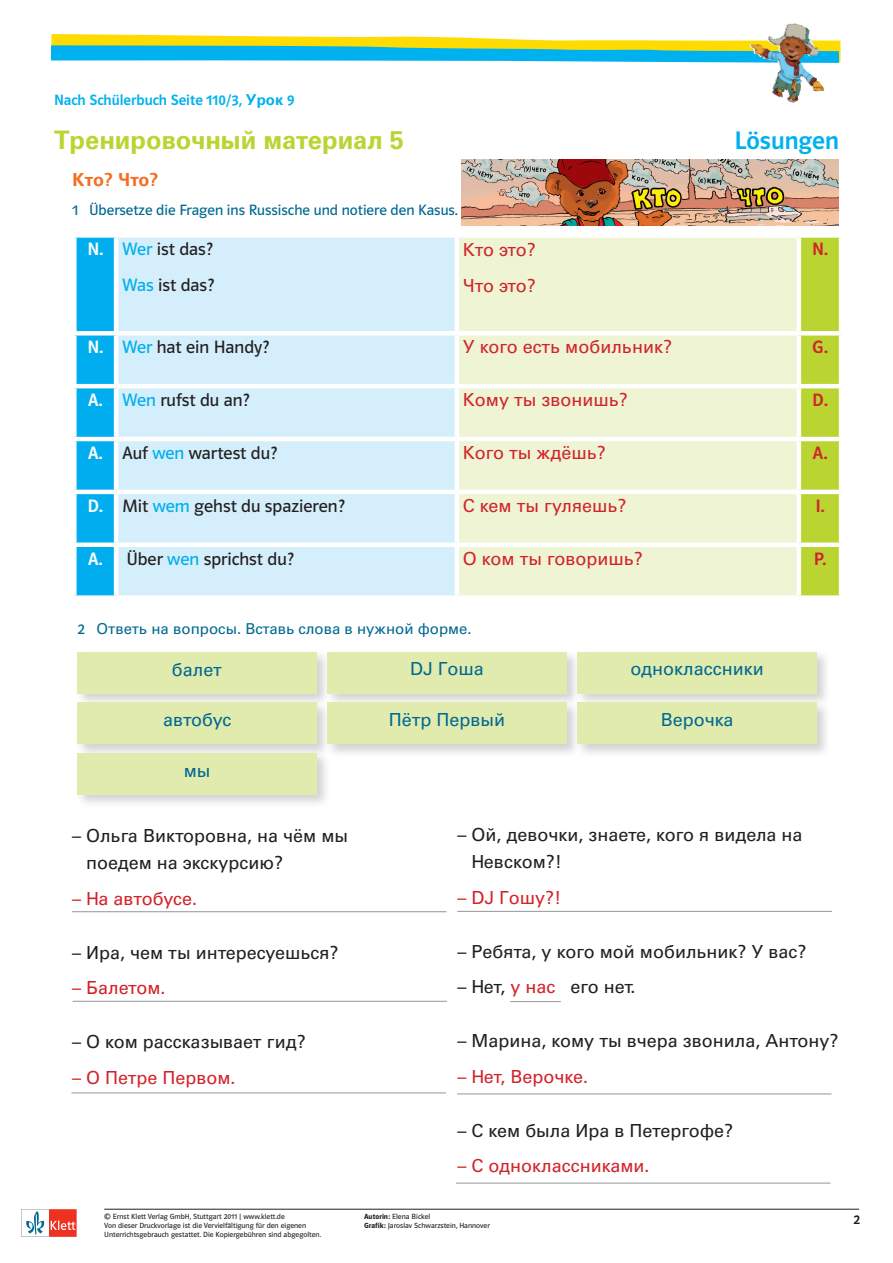
<style>
.page{position:relative;width:893px;height:1263px;background:#fff}
.page>*{position:absolute;margin:0;border:0;box-sizing:border-box;transform-origin:0 0}
.t1{font:700 25.5px "Univers Cyr";color:#bad432}
.t2{font:25.5px "Polo ST11 K Krftg";color:#00b1ef}
.t3{font:18px/27px "Univers Cyr";color:#231f20}
.t4{font:18px "Univers Cyr";color:#d1232a}
.t5{font:18px/36px "Polo ST11 K Buch";color:#231f20;text-align:right}
.t6{font:18px "Univers Cyr";color:#006991}
.t7{font:18px/36px "Univers Cyr";letter-spacing:-.03em;color:#d1232a}
.t8{font:18px "Polo ST11 K Krftg";color:#d1232a}
.t9{font:700 18px "Univers Cyr";letter-spacing:-.01em;color:#f36e21}
.t10{font:15px "Polo ST11 K Buch";color:#006991}
.t11{font:15px "Univers Cyr";color:#006991}
.t12{font:15px "Polo ST11 K Krftg";color:#00b1ef}
.t13{font:13.5px "Polo ST11 K Krftg";color:#231f20}
.t14{font:7.5px/8.9px "Polo ST11 K Buch";color:#231f20}
.s1{font-family:"Univers Cyr";font-weight:700}
.s2{font-family:"Polo ST11 K Krftg";color:#fff}
.s3{color:#00aeef}
.s4{font-family:"Polo ST11 K Buch"}
.s5{color:#d1232a}
.s6{font-family:"Polo ST11 K Hfett"}
</style>
<div class="page">
<hr style="left:104px;top:1209px;width:755px;height:1px;background:#231f20">
<svg style="left:21px;top:1209px;width:56px;height:28px"></svg>
<svg style="left:51px;top:34px;width:790px;height:29px"></svg>
<img style="left:750px;top:23px;width:44px;height:47px">
<img style="left:461px;top:159px;width:378px;height:67px">
<div style="left:75px;top:649px;width:256px;height:59px;background:#231f20;opacity:.2"></div>
<div style="left:77px;top:652px;width:239px;height:42px;background:#e1ebae"></div>
<div style="left:325px;top:649px;width:256px;height:59px;background:#231f20;opacity:.2"></div>
<div style="left:327px;top:652px;width:239px;height:42px;background:#e1ebae"></div>
<div style="left:575px;top:649px;width:256px;height:59px;background:#231f20;opacity:.2"></div>
<div style="left:577px;top:652px;width:239px;height:42px;background:#e1ebae"></div>
<div style="left:75px;top:700px;width:256px;height:58px;background:#231f20;opacity:.2"></div>
<div style="left:78px;top:702px;width:239px;height:42px;background:#e1ebae"></div>
<div style="left:325px;top:700px;width:256px;height:58px;background:#231f20;opacity:.2"></div>
<div style="left:328px;top:702px;width:239px;height:42px;background:#e1ebae"></div>
<div style="left:575px;top:700px;width:256px;height:58px;background:#231f20;opacity:.2"></div>
<div style="left:578px;top:702px;width:239px;height:42px;background:#e1ebae"></div>
<div style="left:75px;top:750px;width:256px;height:59px;background:#231f20;opacity:.2"></div>
<div style="left:78px;top:753px;width:239px;height:42px;background:#e1ebae"></div>
<div style="left:77px;top:238px;width:37px;height:357px;background:#00aeef"></div>
<div style="left:118px;top:238px;width:337px;height:357px;background:#d4effb"></div>
<div style="left:459px;top:238px;width:338px;height:357px;background:#eef4d4"></div>
<div style="left:801px;top:238px;width:38px;height:357px;background:#bad432"></div>
<div style="left:72px;top:331px;width:44px;height:5px;background:#fff"></div>
<div style="left:116px;top:331px;width:341px;height:5px;background:#fff"></div>
<div style="left:457px;top:331px;width:342px;height:5px;background:#fff"></div>
<div style="left:799px;top:331px;width:44px;height:5px;background:#fff"></div>
<hr style="left:72px;top:384px;width:44px;height:4px;background:#fff">
<hr style="left:116px;top:384px;width:341px;height:4px;background:#fff">
<hr style="left:457px;top:384px;width:342px;height:4px;background:#fff">
<hr style="left:799px;top:384px;width:44px;height:4px;background:#fff">
<hr style="left:72px;top:437px;width:44px;height:4px;background:#fff">
<hr style="left:116px;top:437px;width:341px;height:4px;background:#fff">
<hr style="left:457px;top:437px;width:342px;height:4px;background:#fff">
<hr style="left:799px;top:437px;width:44px;height:4px;background:#fff">
<hr style="left:72px;top:490px;width:44px;height:4px;background:#fff">
<hr style="left:116px;top:490px;width:341px;height:4px;background:#fff">
<hr style="left:457px;top:490px;width:342px;height:4px;background:#fff">
<hr style="left:799px;top:490px;width:44px;height:4px;background:#fff">
<div style="left:72px;top:542px;width:44px;height:5px;background:#fff"></div>
<div style="left:116px;top:542px;width:341px;height:5px;background:#fff"></div>
<div style="left:457px;top:542px;width:342px;height:5px;background:#fff"></div>
<div style="left:799px;top:542px;width:44px;height:5px;background:#fff"></div>
<hr style="left:72px;top:911px;width:374px;height:1px;background:#939598">
<hr style="left:73px;top:1001px;width:374px;height:1px;background:#939598">
<hr style="left:457px;top:911px;width:375px;height:1px;background:#939598">
<hr style="left:510px;top:1001px;width:51px;height:1px;background:#939598">
<hr style="left:457px;top:1093px;width:374px;height:1px;background:#939598">
<hr style="left:456px;top:1183px;width:374px;height:1px;background:#939598">
<hr style="left:71px;top:1092px;width:375px;height:1px;background:#939598">
<p class="t12" style="left:54px;top:92px;width:242px">Nach Schülerbuch Seite 110/3, <span class="s1">Урок</span> 9</p>
<h1 class="t1" style="left:54px;top:125px;width:352px">Тренировочный материал 5</h1>
<h1 class="t2" style="left:734px;top:126px;width:106px">Lösungen</h1>
<p class="t9" style="left:72px;top:169px;width:88px">Кто? Что?</p>
<p class="t10" style="left:72px;top:202px;width:387px">1 Übersetze die Fragen ins Russische und notiere den Kasus.</p>
<p class="t5" style="left:87px;top:231px;width:128px"><span class="s2">N.</span> <span class="s3">Wer</span> ist das?<br><span class="s3">Was</span> ist das?</p>
<p class="t7" style="left:463px;top:231px;width:74px">Кто это?<br>Что это?</p>
<p class="t8" style="left:812px;top:239px;width:17px">N.</p>
<p class="t5" style="left:87px;top:329px;width:183px"><span class="s2">N.</span> <span class="s3">Wer</span> hat ein Handy?</p>
<p class="t4" style="left:463px;top:336px;width:211px">У кого есть мобильник?</p>
<p class="t8" style="left:812px;top:337px;width:17px">G.</p>
<p class="t5" style="left:88px;top:382px;width:163px"><span class="s2">A.</span> <span class="s3">Wen</span> rufst du an?</p>
<p class="t4" style="left:463px;top:389px;width:166px">Кому ты звонишь?</p>
<p class="t8" style="left:812px;top:390px;width:17px">D.</p>
<p class="t5" style="left:88px;top:435px;width:191px"><span class="s2">A.</span> Auf <span class="s3">wen</span> wartest du?</p>
<p class="t4" style="left:463px;top:442px;width:144px">Кого ты ждёшь?</p>
<p class="t8" style="left:813px;top:443px;width:17px">A.</p>
<p class="t5" style="left:88px;top:488px;width:259px"><span class="s2">D.</span> Mit <span class="s3">wem</span> gehst du spazieren?</p>
<p class="t4" style="left:463px;top:495px;width:165px">С кем ты гуляешь?</p>
<p class="t8" style="left:815px;top:496px;width:11px">I.</p>
<p class="t5" style="left:88px;top:541px;width:208px"><span class="s2">A.</span> Über <span class="s3">wen</span> sprichst du?</p>
<p class="t4" style="left:463px;top:548px;width:181px">О ком ты говоришь?</p>
<p class="t8" style="left:814px;top:549px;width:14px">P.</p>
<p class="t11" style="left:78px;top:620px;width:396px"><span class="s4">2</span> Ответь на вопросы. Вставь слова в нужной форме.</p>
<p class="t6" style="left:172px;top:659px;width:51px">балет</p>
<p class="t6" style="left:163px;top:709px;width:70px">автобус</p>
<p class="t6" style="left:184px;top:760px;width:28px">мы</p>
<p class="t6" style="left:410px;top:658px;width:75px">DJ Гоша</p>
<p class="t6" style="left:630px;top:658px;width:135px">одноклассники</p>
<p class="t6" style="left:389px;top:709px;width:118px">Пётр Первый</p>
<p class="t6" style="left:661px;top:709px;width:74px">Верочка</p>
<p class="t3" style="left:86px;top:822px;width:264px;text-indent:-14px">– Ольга Викторовна, на чём мы поедем на экскурсию?</p>
<p class="t4" style="left:72px;top:888px;width:126px">– На автобусе.</p>
<p class="t3" style="left:72px;top:939px;width:268px">– Ира, чем ты интересуешься?</p>
<p class="t4" style="left:72px;top:977px;width:95px">– Балетом.</p>
<p class="t3" style="left:72px;top:1028px;width:235px">– О ком рассказывает гид?</p>
<p class="t4" style="left:72px;top:1067px;width:165px">– О Петре Первом.</p>
<p class="t3" style="left:471px;top:821px;width:333px;text-indent:-14px">– Ой, девочки, знаете, кого я видела на<br>Невском?!</p>
<p class="t4" style="left:457px;top:887px;width:105px">– DJ Гошу?!</p>
<p class="t3" style="left:457px;top:938px;width:351px">– Ребята, у кого мой мобильник? У вас?</p>
<p class="t3" style="left:457px;top:973px;width:180px">– Нет, <span class="s5">у нас</span> его нет.</p>
<p class="t3" style="left:457px;top:1027px;width:383px">– Марина, кому ты вчера звонила, Антону?</p>
<p class="t4" style="left:457px;top:1066px;width:132px">– Нет, Верочке.</p>
<p class="t3" style="left:457px;top:1117px;width:277px">– С кем была Ира в Петергофе?</p>
<p class="t4" style="left:457px;top:1155px;width:194px">– С одноклассниками.</p>
<p class="t14" style="left:104px;top:1212px;width:218px">© Ernst Klett Verlag GmbH, Stuttgart 2011 | www.klett.de<br>Von dieser Druckvorlage ist die Vervielfältigung für den eigenen<br>Unterrichtsgebrauch gestattet. Die Kopiergebühren sind abgegolten.</p>
<p class="t14" style="left:364px;top:1212px;width:127px"><span class="s6">Autorin:</span> Elena Bickel<br><span class="s6">Grafik:</span> Jaroslav Schwarzstein, Hannover</p>
<p class="t13" style="left:853px;top:1212px;width:8px">2</p>
</div>
